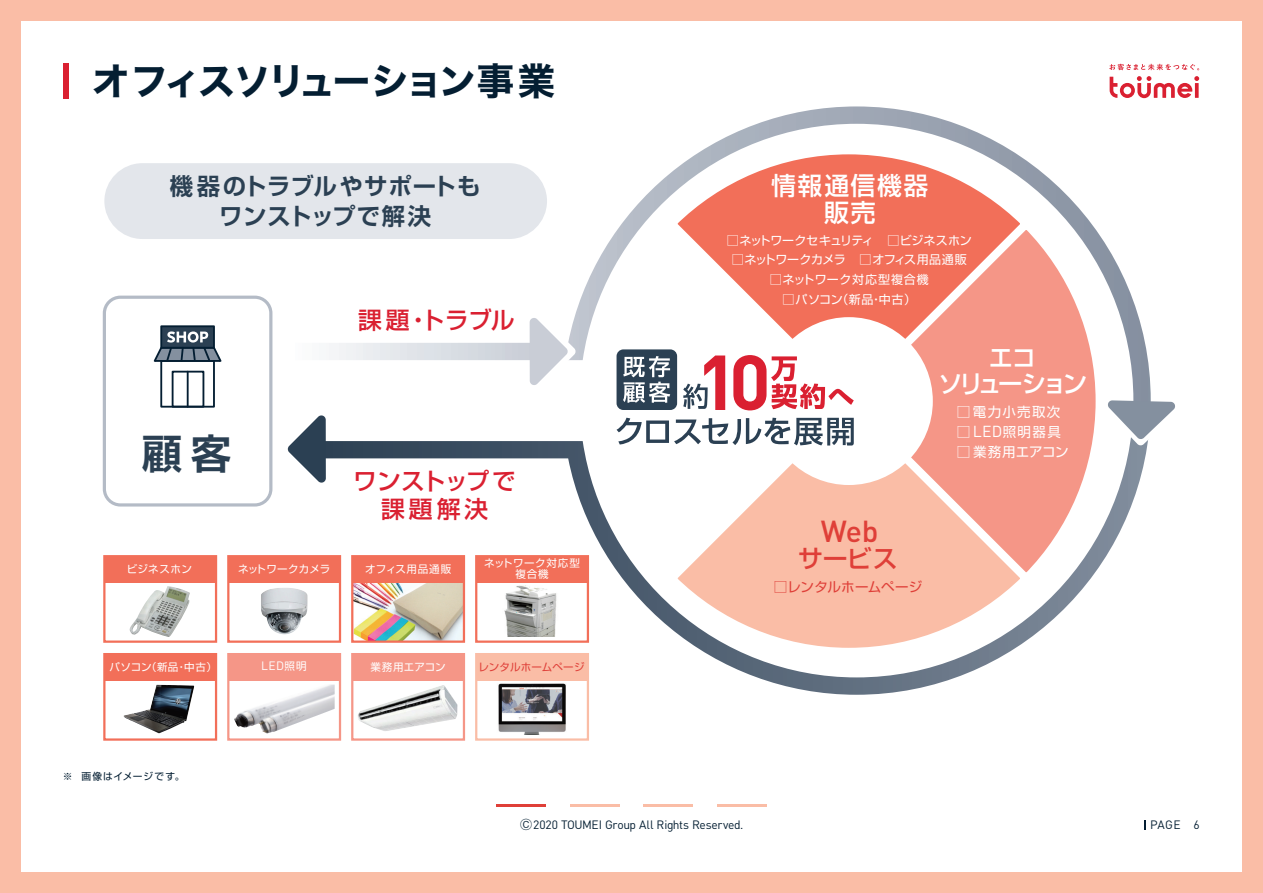
<style>
.page{position:relative;width:1263px;height:893px;background:#fabda6}
.page>*{position:absolute;margin:0;border:0;box-sizing:border-box;transform-origin:0 0}
.t1{font:700 40.5px "Shin Go Pro De";color:#2b4053}
.t2{font:37.5px "Hira Kaku Std W7";letter-spacing:-.08em;color:#041e32}
.t3{font:500 30px "DIN Pro";color:#df3f38}
.t4{font:500 24.9px/25.5px "Shin Go Pro";letter-spacing:-.15em;color:#fff;text-align:center}
.t5{font:500 24.9px/27px "Shin Go Pro";letter-spacing:.065em;color:#fff;text-align:center}
.t6{font:500 24.9px "Shin Go Pro";color:#df3f38}
.t7{font:500 23.7px/28.5px "Shin Go Pro";letter-spacing:.01em;color:#da2031;text-align:center}
.t8{font:700 23.4px/30px "Shin Go Pro De";letter-spacing:.035em;color:#2b4053;text-align:center}
.t9{font:13.5px "Shin Go Pro";letter-spacing:.095em;color:#fff}
.t10{font:13.5px "Shin Go Pro";letter-spacing:.015em;color:#df3f38}
.t11{font:13.5px "Shin Go Pro";letter-spacing:.005em;color:#fff}
.t12{font:12px "DIN Pro";letter-spacing:-.025em;color:#041e32}
.t13{font:12px "Shin Go Pro";letter-spacing:-.01em;color:#fff}
.t14{font:12px "Shin Go Pro";letter-spacing:-.035em;color:#fff}
.t15{font:12px "Shin Go Pro";letter-spacing:.055em;color:#fff}
.t16{font:12px "DIN Pro";color:#fff}
.t17{font:10.5px "Shin Go Pro";letter-spacing:.035em;color:#fff}
.t18{font:10.5px/11.6px "Shin Go Pro";letter-spacing:.065em;color:#fff;text-align:center}
.t19{font:10.5px "Shin Go Pro";letter-spacing:.015em;color:#df3f38}
.t20{font:10.5px "Shin Go Pro";letter-spacing:.06em;color:#fff}
.t21{font:10.5px "Shin Go Pro";letter-spacing:.015em;color:#fff}
.t22{font:9.75px "Shin Go Pro";letter-spacing:.095em;color:#041e32}
.s1{font-family:"Shin Go Pro";font-size:10.5px}
.s2{font-family:"DIN Pro";font-size:15.75px}
.s3{font-family:"Gothic BBB Pro";font-weight:500}
</style>
<div class="page">
<div style="left:21px;top:21px;width:1221px;height:851px;background:#fff"></div>
<div style="left:160px;top:360px;width:55px;height:48px;border:2px solid #041e32"></div>
<div style="left:160px;top:325px;width:55px;height:24px;background:#2b4053;border:2px solid #041e32"></div>
<svg style="left:153px;top:331px;width:69px;height:32px"></svg>
<div style="left:172px;top:371px;width:32px;height:37px;border:2px solid #041e32"></div>
<hr style="left:187px;top:372px;width:2px;height:35px;background:#041e32">
<div style="left:103px;top:296px;width:169px;height:211px;border:3px solid #b4bbc6;border-radius:16px"></div>
<div style="left:104px;top:163px;width:443px;height:76px;background:#e3e6eb;border-radius:38px"></div>
<svg style="left:306px;top:418px;width:841px;height:277px"></svg>
<svg style="left:329px;top:106px;width:822px;height:312px"></svg>
<svg style="left:1107px;top:400px;width:68px;height:46px"></svg>
<svg style="left:287px;top:415px;width:39px;height:68px"></svg>
<svg style="left:530px;top:318px;width:46px;height:67px"></svg>
<img style="left:129px;top:586px;width:61px;height:51px">
<div style="left:103px;top:555px;width:114px;height:88px;border:2px solid #f26f59"></div>
<div style="left:104px;top:556px;width:112px;height:26px;background:#f26f59"></div>
<img style="left:357px;top:685px;width:100px;height:46px">
<div style="left:351px;top:653px;width:114px;height:88px;border:2px solid #f59687"></div>
<div style="left:352px;top:654px;width:112px;height:26px;background:#f59687"></div>
<div style="left:475px;top:653px;width:114px;height:88px;border:2px solid #fabda6"></div>
<img style="left:494px;top:682px;width:76px;height:53px">
<div style="left:476px;top:654px;width:112px;height:26px;background:#fabda6"></div>
<div style="left:475px;top:555px;width:114px;height:88px;border:2px solid #f26f59"></div>
<div style="left:476px;top:556px;width:112px;height:26px;background:#f26f59"></div>
<img style="left:497px;top:583px;width:68px;height:54px">
<img style="left:354px;top:582px;width:108px;height:58px">
<div style="left:351px;top:555px;width:114px;height:88px;border:2px solid #f26f59"></div>
<div style="left:352px;top:556px;width:112px;height:26px;background:#f26f59"></div>
<img style="left:124px;top:685px;width:70px;height:48px">
<div style="left:103px;top:653px;width:114px;height:88px;border:2px solid #f26f59"></div>
<div style="left:104px;top:654px;width:112px;height:26px;background:#f26f59"></div>
<div style="left:227px;top:555px;width:114px;height:88px;border:2px solid #f26f59"></div>
<div style="left:228px;top:556px;width:112px;height:26px;background:#f26f59"></div>
<img style="left:261px;top:588px;width:46px;height:46px">
<div style="left:279px;top:603px;width:10px;height:5px;background:#dce1e4"></div>
<div style="left:227px;top:653px;width:114px;height:88px;border:2px solid #f59687"></div>
<div style="left:228px;top:654px;width:112px;height:26px;background:#f59687"></div>
<img style="left:234px;top:685px;width:101px;height:49px">
<svg style="left:1109px;top:76px;width:90px;height:22px"></svg>
<svg style="left:1109px;top:64px;width:90px;height:6px"></svg>
<div style="left:64px;top:64px;width:5px;height:35px;background:#da2031"></div>
<svg style="left:1144px;top:820px;width:2px;height:10px"></svg>
<hr style="left:496px;top:804px;width:50px;height:3px;background:#df3f38">
<hr style="left:570px;top:804px;width:49px;height:3px;background:#fabda6">
<hr style="left:643px;top:804px;width:50px;height:3px;background:#fabda6">
<hr style="left:717px;top:804px;width:50px;height:3px;background:#fabda6">
<h2 class="t2" style="left:92px;top:52px;width:464px">オフィスソリューション事業</h2>
<h3 class="t8" style="left:170px;top:168px;width:312px">機器のトラブルやサポートもワンストップで解決</h3>
<h3 class="t7" style="left:358px;top:303px;width:158px">課題・トラブル</h3>
<h1 class="t1" style="left:142px;top:420px;width:91px">顧客</h1>
<p class="t17" style="left:127px;top:560px;width:67px">ビジネスホン</p>
<p class="t17" style="left:238px;top:560px;width:94px">ネットワークカメラ</p>
<h3 class="t7" style="left:353px;top:464px;width:164px">ワンストップで課題解決</h3>
<p class="t20" style="left:365px;top:560px;width:88px">オフィス用品通販</p>
<p class="t18" style="left:484px;top:556px;width:98px">ネットワーク対応型複合機</p>
<p class="t17" style="left:110px;top:658px;width:109px">パソコン（新品・中古）</p>
<p class="t16" style="left:261px;top:657px;width:47px">LED<span class="s1">照明</span></p>
<p class="t21" style="left:370px;top:658px;width:77px">業務用エアコン</p>
<p class="t19" style="left:478px;top:658px;width:108px">レンタルホームページ</p>
<p class="t22" style="left:63px;top:768px;width:123px">※ 画像はイメージです。</p>
<h3 class="t5" style="left:771px;top:169px;width:159px">情報通信機器販売</h3>
<p class="t13" style="left:727px;top:230px;width:247px">□ネットワークセキュリティ □ビジネスホン</p>
<p class="t14" style="left:732px;top:250px;width:237px">□ネットワークカメラ □オフィス用品通販</p>
<p class="t15" style="left:770px;top:270px;width:161px">□ネットワーク対応型複合機</p>
<p class="t13" style="left:782px;top:289px;width:135px">□パソコン（新品・中古）</p>
<h3 class="t4" style="left:938px;top:342px;width:151px">エコ<br>ソリューション</h3>
<p class="t9" style="left:957px;top:401px;width:105px">□電力小売取次</p>
<p class="t9" style="left:957px;top:421px;width:106px">□<span class="s2">LED</span>照明器具</p>
<p class="t11" style="left:957px;top:440px;width:113px">□ 業務用エアコン</p>
<h3 class="t3" style="left:821px;top:507px;width:59px">Web</h3>
<h3 class="t6" style="left:798px;top:538px;width:101px">サービス</h3>
<p class="t10" style="left:774px;top:576px;width:150px">□レンタルホームページ</p>
<p class="t12" style="left:520px;top:815px;width:225px"><span class="s3">Ⓒ</span>2020 TOUMEI Group All Rights Reserved.</p>
<p class="t12" style="left:1150px;top:815px;width:51px">PAGE 6</p>
</div>
